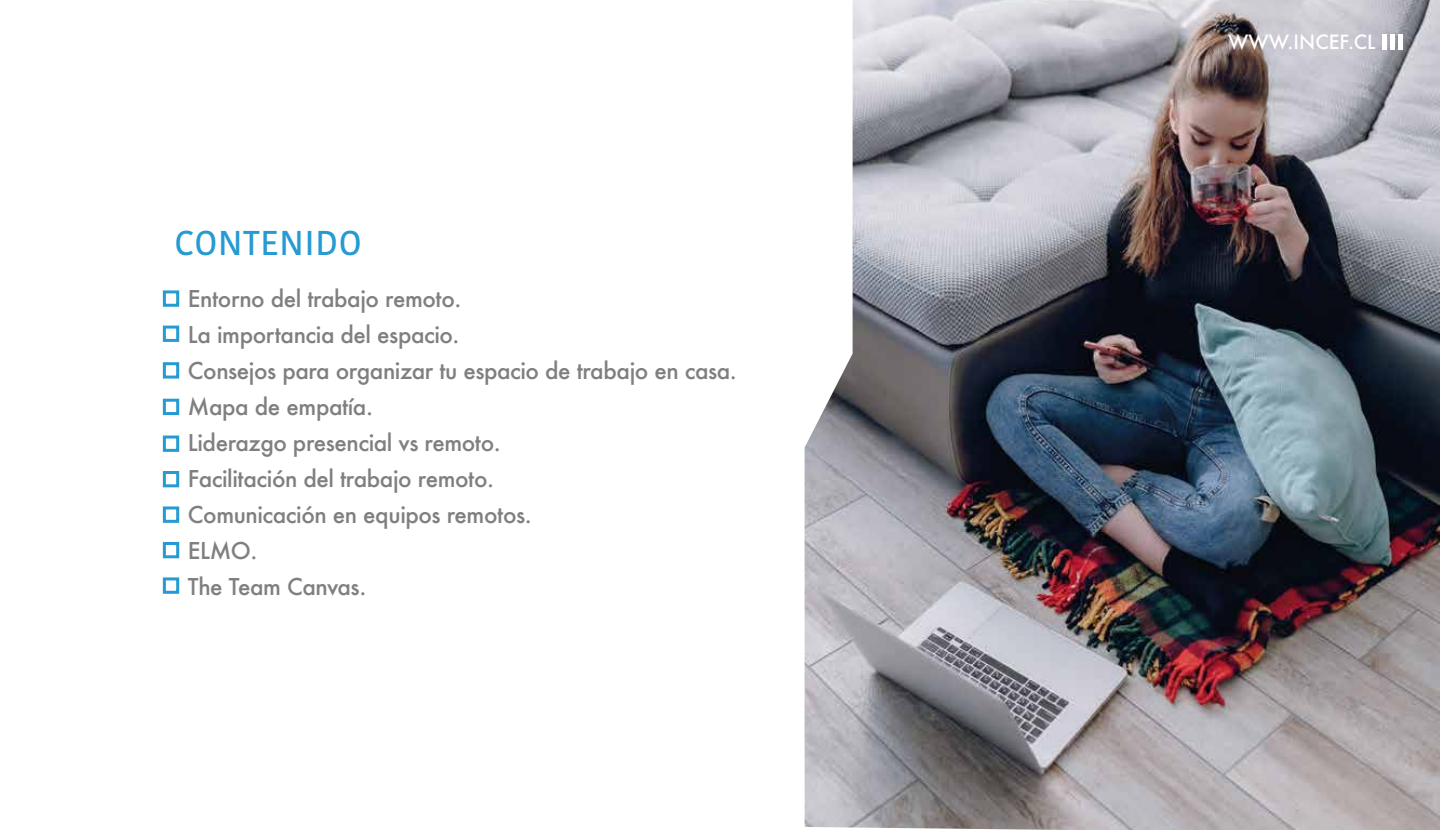
<style>
.page{position:relative;width:1440px;height:830px;background:#fff}
.page>*{position:absolute;margin:0;border:0;box-sizing:border-box;transform-origin:0 0}
.t1{font:500 34.35px "Kohinoor Bangla";letter-spacing:.02em;color:#259ad3}
.t2{font:500 22.5px/36px "Futura";letter-spacing:-.02em;color:#7f7f80}
.t3{font:500 19.05px "Futura";color:#fff}
</style>
<div class="page">
<img style="left:804px;top:0;width:635px;height:829px">
<hr style="left:1382px;top:34px;width:4px;height:15px;background:#fff">
<hr style="left:1390px;top:34px;width:4px;height:15px;background:#fff">
<hr style="left:1398px;top:34px;width:4px;height:15px;background:#fff">
<div style="left:163px;top:290px;width:16px;height:16px;border:3px solid #259ad3"></div>
<div style="left:163px;top:325px;width:16px;height:17px;border:3px solid #259ad3"></div>
<div style="left:163px;top:362px;width:16px;height:16px;border:3px solid #259ad3"></div>
<div style="left:163px;top:471px;width:16px;height:16px;border:3px solid #259ad3"></div>
<div style="left:163px;top:435px;width:16px;height:16px;border:3px solid #259ad3"></div>
<div style="left:163px;top:506px;width:16px;height:16px;border:3px solid #259ad3"></div>
<div style="left:163px;top:398px;width:16px;height:17px;border:3px solid #259ad3"></div>
<div style="left:163px;top:541px;width:16px;height:17px;border:3px solid #259ad3"></div>
<div style="left:163px;top:577px;width:16px;height:16px;border:3px solid #259ad3"></div>
<h1 class="t1" style="left:174px;top:215px;width:189px">CONTENIDO</h1>
<p class="t2" style="left:188px;top:280px;width:550px">Entorno del trabajo remoto.<br>La importancia del espacio.<br>Consejos para organizar tu espacio de trabajo en casa.<br>Mapa de empatía.<br>Liderazgo presencial vs remoto.<br>Facilitación del trabajo remoto.<br>Comunicación en equipos remotos.<br>ELMO.<br>The Team Canvas.</p>
<p class="t3" style="left:1228px;top:29px;width:149px">WWW.INCEF.CL</p>
</div>
